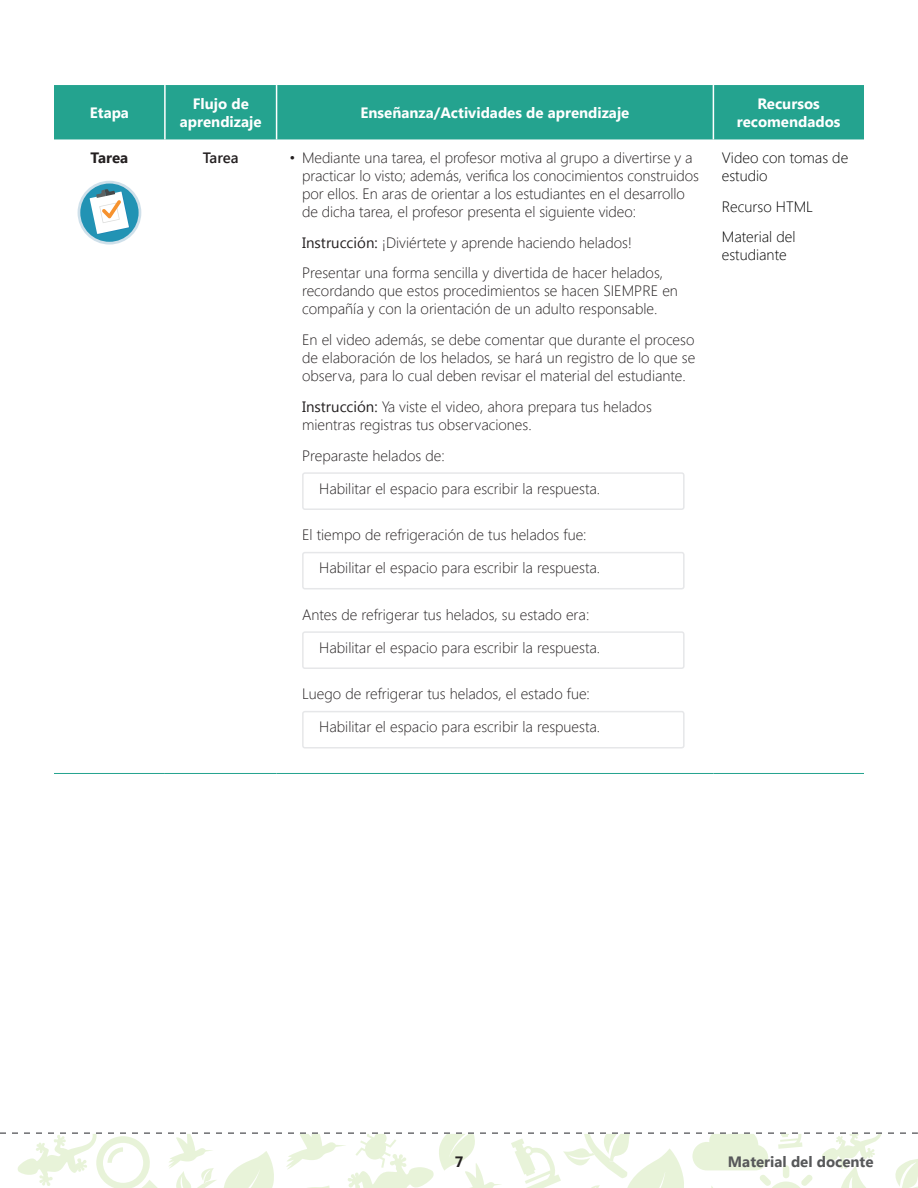
<style>
.page{position:relative;width:918px;height:1188px;background:#fff}
.page>*{position:absolute;margin:0;border:0;box-sizing:border-box;transform-origin:0 0}
.t1{font:300 15px/18px "Segoe UI";color:#231f20}
.t2{font:700 15px/18px "Segoe UI";color:#fff;text-align:center}
.t3{font:300 15px/18px "Segoe UI";color:#000}
.t4{font:700 15px "Segoe UI";color:#57585a}
.t5{font:700 15px "Segoe UI";color:#231f20}
.t6{font:600 15px "Segoe UI";letter-spacing:-.005em;color:#231f20}
.s1{font-weight:400}
</style>
<div class="page">
<svg style="left:0;top:1132px;width:918px;height:56px"></svg>
<div style="left:54px;top:85px;width:810px;height:54px;background:#24a38f"></div>
<hr style="left:54px;top:773px;width:111px;height:1px;background:#24a38f">
<hr style="left:165px;top:773px;width:112px;height:1px;background:#24a38f">
<hr style="left:277px;top:773px;width:436px;height:1px;background:#24a38f">
<hr style="left:713px;top:773px;width:151px;height:1px;background:#24a38f">
<hr style="left:164px;top:85px;width:2px;height:54px;background:#fff">
<hr style="left:276px;top:85px;width:1px;height:54px;background:#fff">
<hr style="left:713px;top:85px;width:1px;height:54px;background:#fff">
<svg style="left:78px;top:181px;width:63px;height:64px"></svg>
<div style="left:80px;top:184px;width:59px;height:58px;background:#2293b4;border-radius:50%"></div>
<svg style="left:90px;top:189px;width:40px;height:46px"></svg>
<div style="left:302px;top:472px;width:383px;height:38px;border:2px solid #e6e7e9;border-radius:2px"></div>
<div style="left:302px;top:552px;width:383px;height:37px;border:2px solid #e6e7e9;border-radius:2px"></div>
<div style="left:302px;top:631px;width:383px;height:38px;border:2px solid #e6e7e9;border-radius:2px"></div>
<div style="left:302px;top:711px;width:383px;height:38px;border:2px solid #e6e7e9;border-radius:2px"></div>
<p class="t2" style="left:90px;top:103px;width:41px">Etapa</p>
<p class="t2" style="left:180px;top:94px;width:83px">Flujo de aprendizaje</p>
<p class="t2" style="left:361px;top:103px;width:270px">Enseñanza/Actividades de aprendizaje</p>
<p class="t2" style="left:737px;top:94px;width:105px">Recursos recomendados</p>
<p class="t5" style="left:91px;top:147px;width:39px">Tarea</p>
<p class="t6" style="left:203px;top:145px;width:37px">Tarea</p>
<p class="t1" style="left:302px;top:148px;width:398px;text-indent:-13px">• Mediante una tarea, el profesor motiva al grupo a divertirse y a practicar lo visto; además, verifica los conocimientos construidos por ellos. En aras de orientar a los estudiantes en el desarrollo de dicha tarea, el profesor presenta el siguiente video:</p>
<p class="t1" style="left:302px;top:226px;width:363px;line-height:30.8px"><span class="s1">Instrucción:</span> ¡Diviértete y aprende haciendo helados!<br>Presentar una forma sencilla y divertida de hacer helados,</p>
<p class="t1" style="left:302px;top:281px;width:377px">recordando que estos procedimientos se hacen SIEMPRE en compañía y con la orientación de un adulto responsable.</p>
<p class="t1" style="left:302px;top:330px;width:395px;text-align:justify">En el video además, se debe comentar que durante el proceso de elaboración de los helados, se hará un registro de lo que se observa, para lo cual deben revisar el material del estudiante.</p>
<p class="t1" style="left:302px;top:397px;width:351px"><span class="s1">Instrucción:</span> Ya viste el video, ahora prepara tus helados mientras registras tus observaciones.</p>
<p class="t1" style="left:302px;top:446px;width:144px">Preparaste helados de:</p>
<p class="t1" style="left:319px;top:479px;width:282px">Habilitar el espacio para escribir la respuesta.</p>
<p class="t1" style="left:302px;top:525px;width:286px">El tiempo de refrigeración de tus helados fue:</p>
<p class="t1" style="left:319px;top:558px;width:282px">Habilitar el espacio para escribir la respuesta.</p>
<p class="t1" style="left:302px;top:605px;width:289px">Antes de refrigerar tus helados, su estado era:</p>
<p class="t1" style="left:319px;top:638px;width:282px">Habilitar el espacio para escribir la respuesta.</p>
<p class="t1" style="left:302px;top:684px;width:289px">Luego de refrigerar tus helados, el estado fue:</p>
<p class="t1" style="left:319px;top:717px;width:282px">Habilitar el espacio para escribir la respuesta.</p>
<p class="t3" style="left:722px;top:148px;width:128px">Video con tomas de estudio</p>
<p class="t3" style="left:722px;top:190px;width:93px;line-height:30.8px">Recurso HTML<br>Material del</p>
<p class="t3" style="left:722px;top:245px;width:66px">estudiante</p>
<p class="t5" style="left:455px;top:1151px;width:10px">7</p>
<p class="t4" style="left:728px;top:1151px;width:147px">Material del docente</p>
</div>
